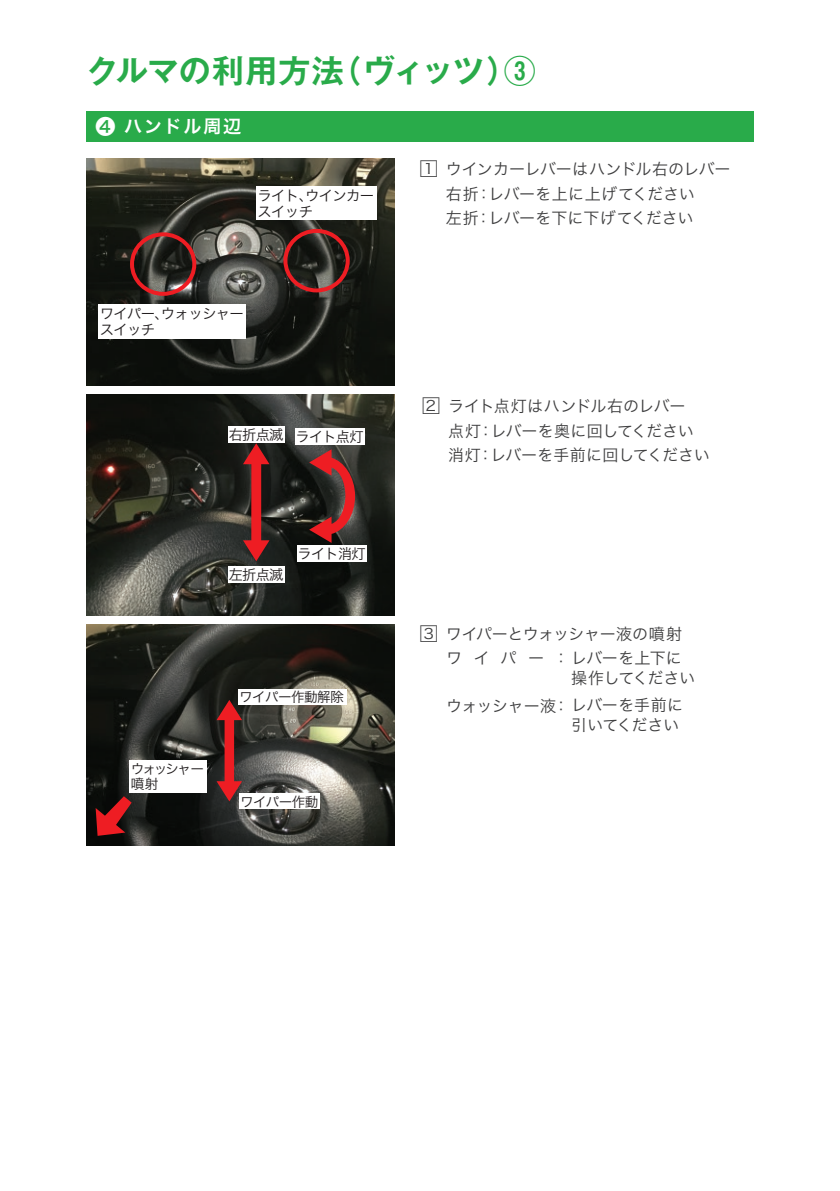
<style>
.page{position:relative;width:840px;height:1191px;background:#fff}
.page>*{position:absolute;margin:0;border:0;box-sizing:border-box;transform-origin:0 0}
.t1{font:700 32px "Gothic MB101 Pro De";letter-spacing:-.015em;color:#29ab4a}
.t2{font:18px "Hira Kaku Pro W6";letter-spacing:.1em;color:#fff}
.t3{font:16px/24.4px "Hiragino Sans W3";letter-spacing:-.02em;color:#3e3e3f}
.t4{font:14.4px/15.8px "Hira Kaku Pro W3";letter-spacing:-.05em;color:#231f20}
.t5{font:14.2px "Hira Kaku Pro W3";letter-spacing:-.05em;color:#231f20}
.t6{font:13.6px "Hira Kaku Pro W3";letter-spacing:-.05em;color:#231f20}
.t7{font:13.6px/15px "Hira Kaku Pro W3";letter-spacing:-.13em;color:#231f20}
.s1{font-size:20px}
.s2{font-size:22px}
.s3{font-size:14.4px}
</style>
<div class="page">
<img style="left:87px;top:625px;width:307px;height:220px">
<div style="left:87px;top:111px;width:666px;height:31px;background:#29ab4a"></div>
<img style="left:87px;top:394px;width:307px;height:221px">
<img style="left:87px;top:159px;width:307px;height:227px">
<div style="left:239px;top:793px;width:80px;height:16px;background:#fff"></div>
<div style="left:238px;top:689px;width:109px;height:15px;background:#fff"></div>
<svg style="left:216px;top:700px;width:26px;height:101px;background:#7d2627"></svg>
<svg style="left:96px;top:796px;width:36px;height:40px"></svg>
<div style="left:129px;top:761px;width:78px;height:32px;background:#fff"></div>
<div style="left:256px;top:186px;width:120px;height:34px;background:#fff"></div>
<div style="left:98px;top:304px;width:148px;height:35px;background:#fff"></div>
<div style="left:130px;top:232px;width:66px;height:64px;border:4px solid #ee1d23;border-radius:50%"></div>
<div style="left:283px;top:229px;width:66px;height:63px;border:4px solid #ee1d23;border-radius:50%"></div>
<div style="left:228px;top:567px;width:56px;height:16px;background:#fff"></div>
<div style="left:228px;top:426px;width:56px;height:16px;background:#fff"></div>
<svg style="left:243px;top:443px;width:26px;height:118px;background:#7b2323"></svg>
<div style="left:295px;top:428px;width:69px;height:17px;background:#fff"></div>
<div style="left:297px;top:546px;width:70px;height:16px;background:#fff"></div>
<svg style="left:309px;top:449px;width:46px;height:94px;background:#692a29"></svg>
<h1 class="t1" style="left:86px;top:45px;width:451px">クルマの利用方法（ヴィッツ）③</h1>
<p class="t2" style="left:95px;top:110px;width:147px"><span class="s1">❹</span> ハンドル周辺</p>
<p class="t4" style="left:257px;top:186px;width:118px">ライト、ウインカースイッチ</p>
<p class="t4" style="left:100px;top:305px;width:145px">ワイパー、ウォッシャースイッチ</p>
<p class="t5" style="left:229px;top:424px;width:136px">右折点滅 ライト点灯</p>
<p class="t5" style="left:229px;top:562px;width:56px">左折点滅</p>
<p class="t5" style="left:297px;top:541px;width:69px">ライト消灯</p>
<p class="t7" style="left:131px;top:760px;width:75px">ウォッシャー噴射</p>
<p class="t6" style="left:239px;top:684px;width:106px">ワイパー作動解除</p>
<p class="t6" style="left:240px;top:789px;width:80px">ワイパー作動</p>
<p class="t3" style="left:417px;top:155px;width:314px;text-align:center"><span class="s2">□</span><span class="s3">１</span>ウインカーレバーはハンドル右のレバー右折：レバーを上に上げてください<br>左折：レバーを下に下げてください</p>
<p class="t3" style="left:448px;top:392px;width:263px;text-indent:-28px"><span class="s2">□</span><span class="s3">２</span>ライト点灯はハンドル右のレバー<br>点灯：レバーを奥に回してください消灯：レバーを手前に回してください</p>
<p class="t3" style="left:417px;top:620px;width:266px;text-align:right"><span class="s2">□</span><span class="s3">３</span>ワイパーとウォッシャー液の噴射ワ イ パ ー：レバーを上下に</p>
<p class="t3" style="left:446px;top:663px;width:250px;line-height:28px;text-indent:125px">操作してくださいウォッシャー液：レバーを手前に</p>
<p class="t3" style="left:571px;top:712px;width:109px">引いてください</p>
</div>
